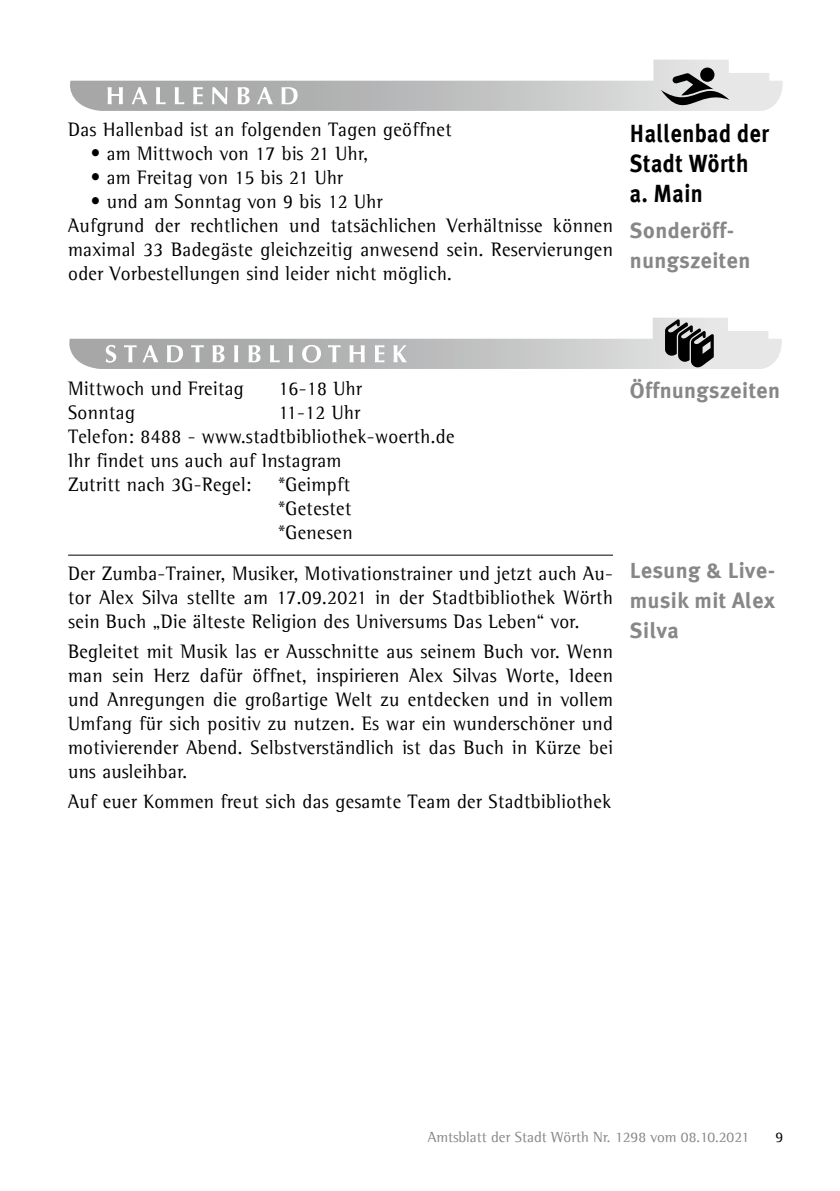
<style>
.page{position:relative;width:840px;height:1191px;background:#fff}
.page>*{position:absolute;margin:0;border:0;box-sizing:border-box;transform-origin:0 0}
.t1{font:700 25px/30px "Meta Plus";letter-spacing:.02em;color:#000;scale:.88 1}
.t2{font:700 22px/30px "Meta Plus";letter-spacing:.02em;color:#868786}
.t3{font:20px/24px "Agfa Rotis Semi Serif";letter-spacing:.02em;color:#000;scale:.95 1}
.t4{font:15px "Agfa Rotis Semi Serif";color:#868786}
.t5{font:15px "Agfa Rotis Semi Serif";color:#000}
</style>
<div class="page">
<svg style="left:70px;top:60px;width:712px;height:51px"></svg>
<svg style="left:69px;top:318px;width:713px;height:51px"></svg>
<hr style="left:68px;top:555px;width:544px;height:1px;background:#000">
<p class="t3" style="left:68px;top:117px;width:405px">Das Hallenbad ist an folgenden Tagen geöffnet</p>
<p class="t3" style="left:91px;top:141px;width:293px">• am Mittwoch von 17 bis 21 Uhr,</p>
<p class="t3" style="left:91px;top:165px;width:267px">• am Freitag von 15 bis 21 Uhr</p>
<p class="t3" style="left:68px;top:189px;width:574px;text-indent:23px">• und am Sonntag von 9 bis 12 Uhr<br>Aufgrund der rechtlichen und tatsächlichen Verhältnisse können maximal 33 Badegäste gleichzeitig anwesend sein. Reservierungen oder Vorbestellungen sind leider nicht möglich.</p>
<p class="t1" style="left:629px;top:118px;width:159px">Hallenbad der<br>Stadt Wörth a. Main</p>
<p class="t2" style="left:629px;top:215px;width:122px">Sonderöff&shy;nungszeiten</p>
<p class="t3" style="left:68px;top:376px;width:186px">Mittwoch und Freitag</p>
<p class="t3" style="left:278px;top:376px;width:90px">16-18 Uhr</p>
<p class="t3" style="left:68px;top:400px;width:72px">Sonntag</p>
<p class="t3" style="left:68px;top:400px;width:408px;text-indent:210px">11-12 Uhr<br>Telefon: 8488 - www.stadtbibliothek-woerth.de<br>Ihr findet uns auch auf Instagram<br>Zutritt nach 3G-Regel:</p>
<p class="t3" style="left:278px;top:472px;width:80px">*Geimpft *Getestet *Genesen</p>
<p class="t3" style="left:68px;top:561px;width:574px;text-align:justify">Der Zumba-Trainer, Musiker, Motivationstrainer und jetzt auch Au&shy;tor Alex Silva stellte am 17.09.2021 in der Stadtbibliothek Wörth sein Buch „Die älteste Religion des Universums Das Leben“ vor.</p>
<p class="t3" style="left:68px;top:639px;width:574px;text-align:justify">Begleitet mit Musik las er Ausschnitte aus seinem Buch vor. Wenn man sein Herz dafür öffnet, inspirieren Alex Silvas Worte, Ideen und Anregungen die großartige Welt zu entdecken und in vollem Umfang für sich positiv zu nutzen. Es war ein wunderschöner und motivierender Abend. Selbstverständlich ist das Buch in Kürze bei uns ausleihbar.</p>
<p class="t3" style="left:68px;top:789px;width:573px">Auf euer Kommen freut sich das gesamte Team der Stadtbibliothek</p>
<p class="t2" style="left:629px;top:375px;width:151px">Öffnungszeiten</p>
<p class="t2" style="left:629px;top:555px;width:146px;text-align:justify">Lesung &amp; Live&shy;musik mit Alex Silva</p>
<p class="t4" style="left:427px;top:1128px;width:323px">Amtsblatt der Stadt Wörth Nr. 1298 vom 08.10.2021</p>
<p class="t5" style="left:775px;top:1128px;width:9px">9</p>
</div>
